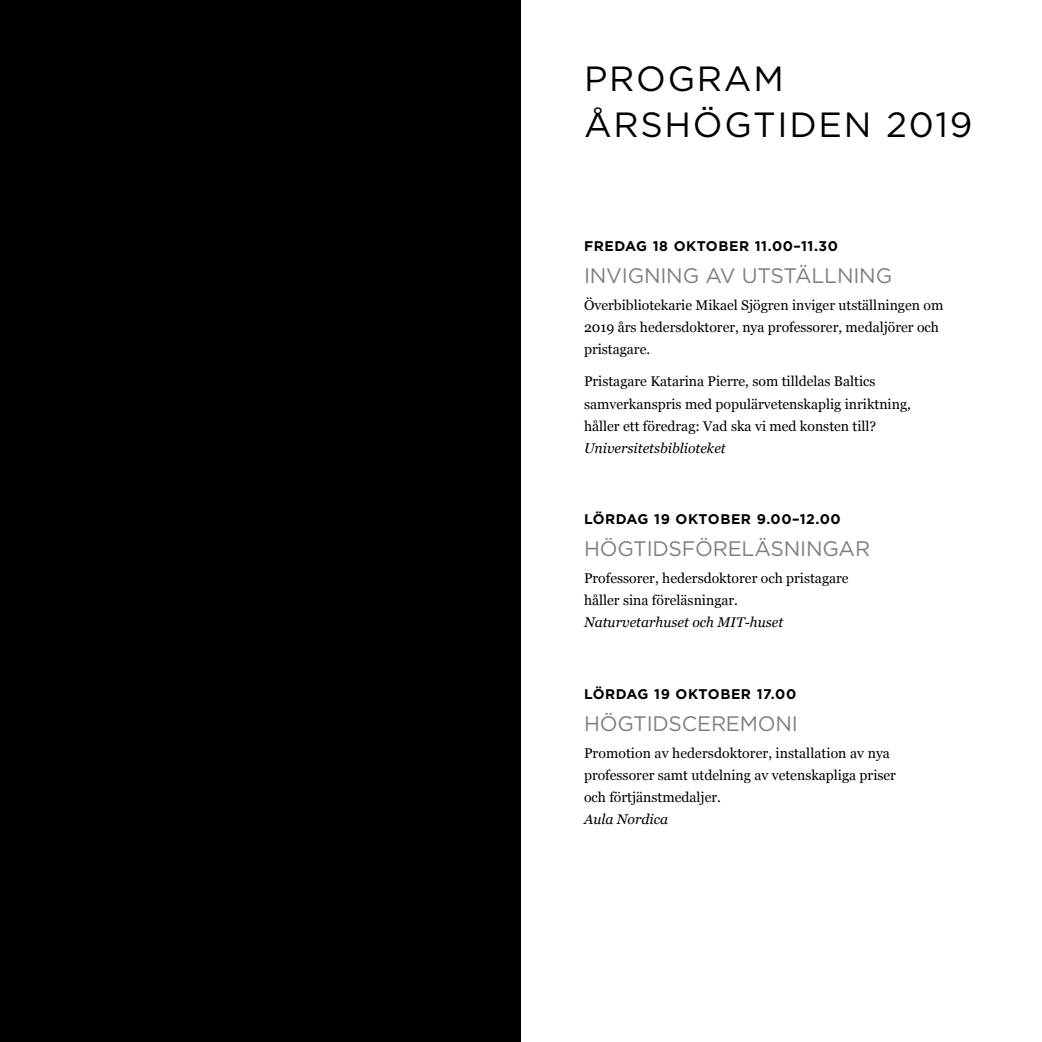
<style>
.page{position:relative;width:1042px;height:1042px;background:#fff}
.page>*{position:absolute;margin:0;border:0;box-sizing:border-box;transform-origin:0 0}
.t1{font:35px/45.5px "Gotham 20";letter-spacing:.07em;color:#000}
.t2{font:21px "Gotham 20";letter-spacing:.01em;color:#847e79}
.t3{font:14px/22.1px "Georgia";color:#000}
.t4{font:700 14px "Gotham 20";letter-spacing:.06em;color:#000}
.t5{font:italic 14px "Georgia";color:#000}
</style>
<div class="page">
<div style="left:0;top:0;width:521px;height:1042px;background:#000"></div>
<h1 class="t1" style="left:584px;top:55px;width:389px">PROGRAM<br>ÅRSHÖGTIDEN 2019</h1>
<p class="t4" style="left:584px;top:237px;width:255px">FREDAG 18 OKTOBER 11.00–11.30</p>
<h2 class="t2" style="left:584px;top:262px;width:309px">INVIGNING AV UTSTÄLLNING</h2>
<p class="t3" style="left:584px;top:295px;width:361px">Överbibliotekarie Mikael Sjögren inviger utställningen om<br>2019 års hedersdoktorer, nya professorer, medaljörer och pristagare.</p>
<p class="t3" style="left:584px;top:371px;width:328px">Pristagare Katarina Pierre, som tilldelas Baltics samverkanspris med populärvetenskaplig inriktning, håller ett föredrag: Vad ska vi med konsten till?</p>
<p class="t5" style="left:584px;top:439px;width:143px">Universitetsbiblioteket</p>
<p class="t4" style="left:584px;top:510px;width:258px">LÖRDAG 19 OKTOBER 9.00–12.00</p>
<h2 class="t2" style="left:584px;top:535px;width:287px">HÖGTIDSFÖRELÄSNINGAR</h2>
<p class="t3" style="left:584px;top:568px;width:266px">Professorer, hedersdoktorer och pristagare håller sina föreläsningar.</p>
<p class="t5" style="left:584px;top:614px;width:201px">Naturvetarhuset och MIT-huset</p>
<p class="t4" style="left:584px;top:685px;width:213px">LÖRDAG 19 OKTOBER 17.00</p>
<h2 class="t2" style="left:584px;top:710px;width:215px">HÖGTIDSCEREMONI</h2>
<p class="t3" style="left:584px;top:742px;width:313px">Promotion av hedersdoktorer, installation av nya professorer samt utdelning av vetenskapliga priser och förtjänstmedaljer.</p>
<p class="t5" style="left:584px;top:810px;width:86px">Aula Nordica</p>
</div>
